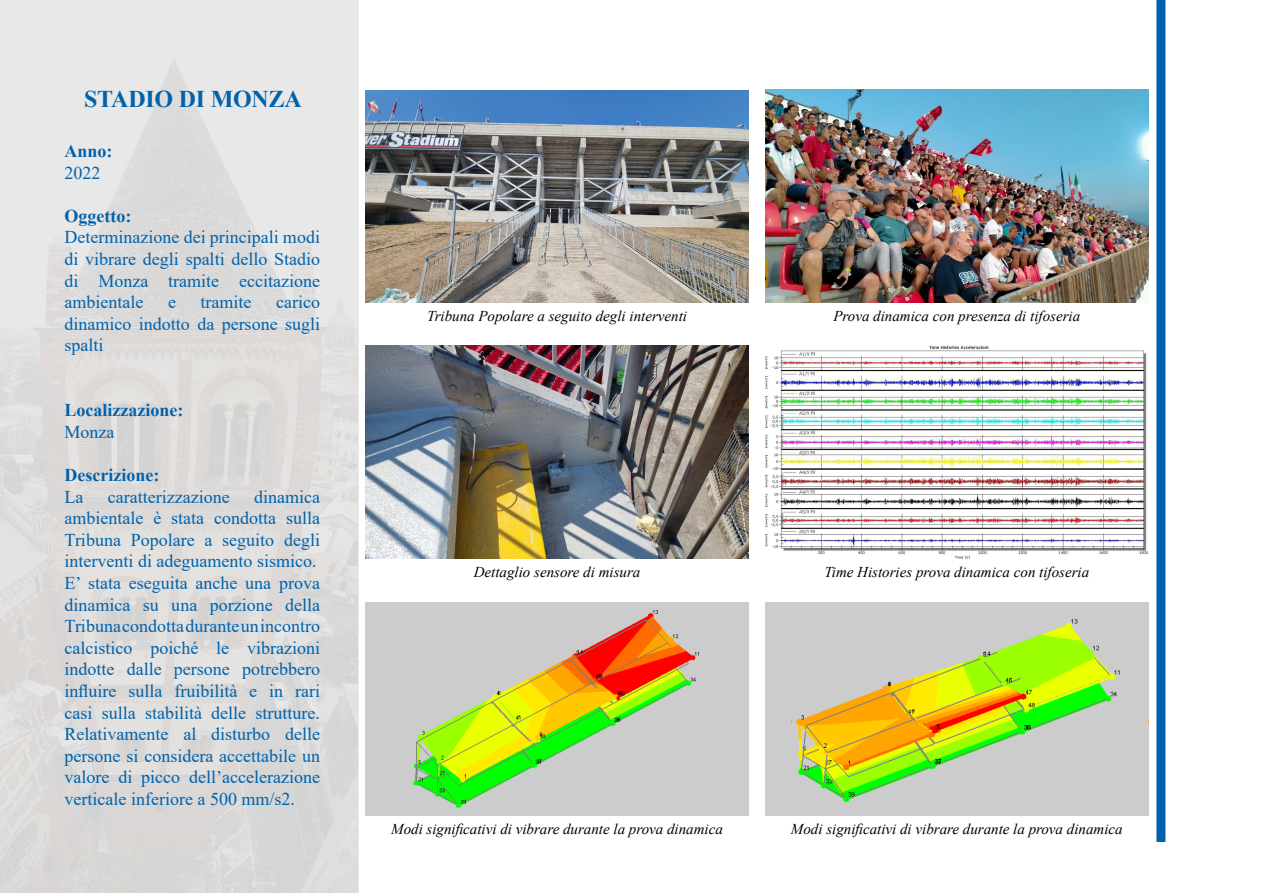
<style>
.page{position:relative;width:1263px;height:893px;background:#fff}
.page>*{position:absolute;margin:0;border:0;box-sizing:border-box;transform-origin:0 0}
.t1{font:700 24px "Times New Roman";letter-spacing:-.01em;color:#0062ab}
.t2{font:18px/21.6px "Times New Roman";color:#0062ab;text-align:justify}
.t3{font:700 18px "Times New Roman";color:#0062ab}
.t4{font:italic 15px "Times New Roman";color:#000}
</style>
<div class="page">
<div style="left:1156px;top:0;width:9px;height:842px;background:#0062ab"></div>
<div style="left:0;top:0;width:358px;height:893px;background:#dfdddd"></div>
<img style="left:765px;top:89px;width:383px;height:213px">
<img style="left:366px;top:346px;width:382px;height:213px">
<img style="left:366px;top:90px;width:382px;height:212px">
<img style="left:765px;top:346px;width:383px;height:213px">
<img style="left:366px;top:602px;width:382px;height:213px">
<img style="left:765px;top:602px;width:369px;height:213px">
<h1 class="t1" style="left:84px;top:81px;width:219px">STADIO DI MONZA</h1>
<p class="t3" style="left:65px;top:138px;width:50px">Anno:</p>
<p class="t2" style="left:65px;top:161px;width:37px">2022</p>
<p class="t3" style="left:65px;top:203px;width:68px">Oggetto:</p>
<p class="t2" style="left:65px;top:226px;width:257px">Determinazione dei principali modi di vibrare degli spalti dello Stadio di Monza tramite eccitazione ambientale</p>
<p class="t2" style="left:65px;top:291px;width:257px;text-indent:211px">carico dinamico indotto da persone sugli spalti</p>
<p class="t2" style="left:168px;top:291px;width:9px">e</p>
<p class="t2" style="left:201px;top:291px;width:52px">tramite</p>
<p class="t3" style="left:65px;top:397px;width:120px">Localizzazione:</p>
<p class="t2" style="left:65px;top:420px;width:51px">Monza</p>
<p class="t3" style="left:65px;top:462px;width:96px">Descrizione:</p>
<p class="t2" style="left:65px;top:485px;width:20px">La</p>
<p class="t2" style="left:108px;top:485px;width:123px">caratterizzazione</p>
<p class="t2" style="left:65px;top:485px;width:257px;text-align:left;text-indent:189px">dinamica ambientale è stata condotta sulla Tribuna Popolare a seguito degli interventi di adeguamento sismico.<br>E’ stata eseguita anche una prova dinamica su una porzione della Tribuna condotta durante un incontro calcistico poiché le vibrazioni indotte dalle persone potrebbero influire sulla fruibilità e in rari casi sulla stabilità delle strutture.<br>Relativamente al disturbo delle persone si considera accettabile un valore di picco dell’accelerazione verticale inferiore a 500 mm/s2.</p>
<p class="t4" style="left:427px;top:305px;width:261px">Tribuna Popolare a seguito degli interventi</p>
<p class="t4" style="left:833px;top:305px;width:248px">Prova dinamica con presenza di tifoseria</p>
<p class="t4" style="left:474px;top:562px;width:168px">Dettaglio sensore di misura</p>
<p class="t4" style="left:824px;top:562px;width:266px">Time Histories prova dinamica con tifoseria</p>
<p class="t4" style="left:391px;top:818px;width:333px">Modi significativi di vibrare durante la prova dinamica</p>
<p class="t4" style="left:791px;top:818px;width:333px">Modi significativi di vibrare durante la prova dinamica</p>
</div>
